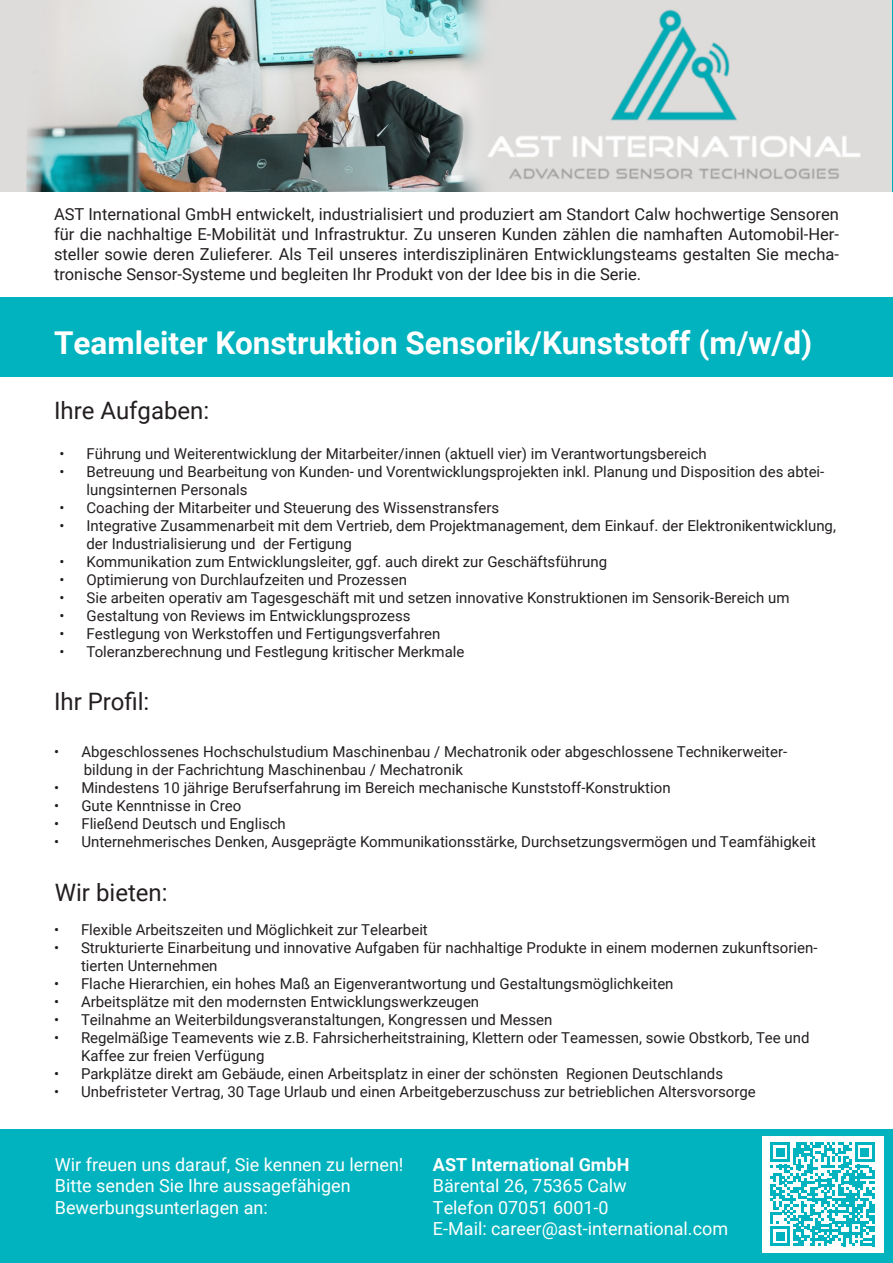
<style>
.page{position:relative;width:893px;height:1263px;background:#fff}
.page>*{position:absolute;margin:0;border:0;box-sizing:border-box;transform-origin:0 0}
.t1{font:700 31.5px "Roboto";color:#fff}
.t2{font:24px "Roboto";color:#231f20}
.t3{font:18px "Roboto";color:#fff}
.t4{font:700 18px "Roboto";color:#fff}
.t5{font:16.5px/19.8px "Roboto";color:#231f20;text-align:justify}
.t6{font:15px/18px "Roboto";color:#231f20}
</style>
<div class="page">
<div style="left:0;top:1129px;width:893px;height:134px;background:#00b3be"></div>
<img style="left:0;top:0;width:891px;height:191px">
<div style="left:0;top:298px;width:893px;height:79px;background:#00b3be"></div>
<div style="left:762px;top:1136px;width:121px;height:117px;background:#fff"></div>
<svg style="left:770px;top:1142px;width:104px;height:104px"></svg>
<p class="t5" style="left:54px;top:204px;width:786px">AST International GmbH entwickelt, industrialisiert und produziert am Standort Calw hochwertige Sensoren für die nachhaltige E-Mobilität und Infrastruktur. Zu unseren Kunden zählen die namhaften Automobil-Her&shy;steller sowie deren Zulieferer. Als Teil unseres interdisziplinären Entwicklungsteams gestalten Sie mecha&shy;tronische Sensor-Systeme und begleiten Ihr Produkt von der Idee bis in die Serie.</p>
<p class="t1" style="left:54px;top:320px;width:760px">Teamleiter Konstruktion Sensorik/Kunststoff (m/w/d)</p>
<p class="t2" style="left:54px;top:394px;width:157px">Ihre Aufgaben:</p>
<p class="t6" style="left:60px;top:444px;width:649px">• Führung und Weiterentwicklung der Mitarbeiter/innen (aktuell vier) im Verantwortungsbereich</p>
<p class="t6" style="left:87px;top:462px;width:739px;text-indent:-27px">• Betreuung und Bearbeitung von Kunden- und Vorentwicklungsprojekten inkl. Planung und Disposition des abtei&shy;lungsinternen Personals</p>
<p class="t6" style="left:60px;top:498px;width:441px">• Coaching der Mitarbeiter und Steuerung des Wissenstransfers</p>
<p class="t6" style="left:87px;top:516px;width:751px;text-indent:-27px">• Integrative Zusammenarbeit mit dem Vertrieb, dem Projektmanagement, dem Einkauf. der Elektronikentwicklung, der Industrialisierung und der Fertigung</p>
<p class="t6" style="left:60px;top:552px;width:549px">• Kommunikation zum Entwicklungsleiter, ggf. auch direkt zur Geschäftsführung</p>
<p class="t6" style="left:60px;top:570px;width:349px">• Optimierung von Durchlaufzeiten und Prozessen</p>
<p class="t6" style="left:60px;top:588px;width:731px">• Sie arbeiten operativ am Tagesgeschäft mit und setzen innovative Konstruktionen im Sensorik-Bereich um</p>
<p class="t6" style="left:60px;top:606px;width:353px">• Gestaltung von Reviews im Entwicklungsprozess</p>
<p class="t6" style="left:60px;top:624px;width:382px">• Festlegung von Werkstoffen und Fertigungsverfahren</p>
<p class="t6" style="left:60px;top:642px;width:406px">• Toleranzberechnung und Festlegung kritischer Merkmale</p>
<p class="t2" style="left:54px;top:685px;width:97px">Ihr Profil:</p>
<p class="t6" style="left:54px;top:742px;width:735px">• Abgeschlossenes Hochschulstudium Maschinenbau / Mechatronik oder abgeschlossene Technikerweiter-</p>
<p class="t6" style="left:84px;top:760px;width:381px">bildung in der Fachrichtung Maschinenbau / Mechatronik</p>
<p class="t6" style="left:54px;top:778px;width:618px">• Mindestens 10 jährige Berufserfahrung im Bereich mechanische Kunststoff-Konstruktion</p>
<p class="t6" style="left:54px;top:796px;width:189px">• Gute Kenntnisse in Creo</p>
<p class="t6" style="left:54px;top:814px;width:233px">• Fließend Deutsch und Englisch</p>
<p class="t6" style="left:54px;top:832px;width:763px">• Unternehmerisches Denken, Ausgeprägte Kommunikationsstärke, Durchsetzungsvermögen und Teamfähigkeit</p>
<p class="t2" style="left:55px;top:876px;width:114px">Wir bieten:</p>
<p class="t6" style="left:54px;top:920px;width:375px">• Flexible Arbeitszeiten und Möglichkeit zur Telearbeit</p>
<p class="t6" style="left:81px;top:938px;width:738px;text-indent:-27px">• Strukturierte Einarbeitung und innovative Aufgaben für nachhaltige Produkte in einem modernen zukunftsorien&shy;tierten Unternehmen</p>
<p class="t6" style="left:54px;top:974px;width:621px">• Flache Hierarchien, ein hohes Maß an Eigenverantwortung und Gestaltungsmöglichkeiten</p>
<p class="t6" style="left:54px;top:992px;width:427px">• Arbeitsplätze mit den modernsten Entwicklungswerkzeugen</p>
<p class="t6" style="left:54px;top:1010px;width:500px">• Teilnahme an Weiterbildungsveranstaltungen, Kongressen und Messen</p>
<p class="t6" style="left:81px;top:1028px;width:730px;text-indent:-27px">• Regelmäßige Teamevents wie z.B. Fahrsicherheitstraining, Klettern oder Teamessen, sowie Obstkorb, Tee und<br>Kaffee zur freien Verfügung</p>
<p class="t6" style="left:54px;top:1064px;width:671px">• Parkplätze direkt am Gebäude, einen Arbeitsplatz in einer der schönsten Regionen Deutschlands</p>
<p class="t6" style="left:54px;top:1082px;width:703px">• Unbefristeter Vertrag, 30 Tage Urlaub und einen Arbeitgeberzuschuss zur betrieblichen Altersvorsorge</p>
<p class="t3" style="left:55px;top:1152px;width:350px">Wir freuen uns darauf, Sie kennen zu lernen!</p>
<p class="t3" style="left:55px;top:1173px;width:297px">Bitte senden Sie Ihre aussagefähigen</p>
<p class="t3" style="left:55px;top:1195px;width:214px">Bewerbungsunterlagen an:</p>
<p class="t4" style="left:433px;top:1152px;width:198px">AST International GmbH</p>
<p class="t3" style="left:433px;top:1173px;width:195px">Bärental 26, 75365 Calw</p>
<p class="t3" style="left:433px;top:1195px;width:177px">Telefon 07051 6001-0</p>
<p class="t3" style="left:433px;top:1216px;width:297px">E-Mail: career@ast-international.com</p>
</div>
